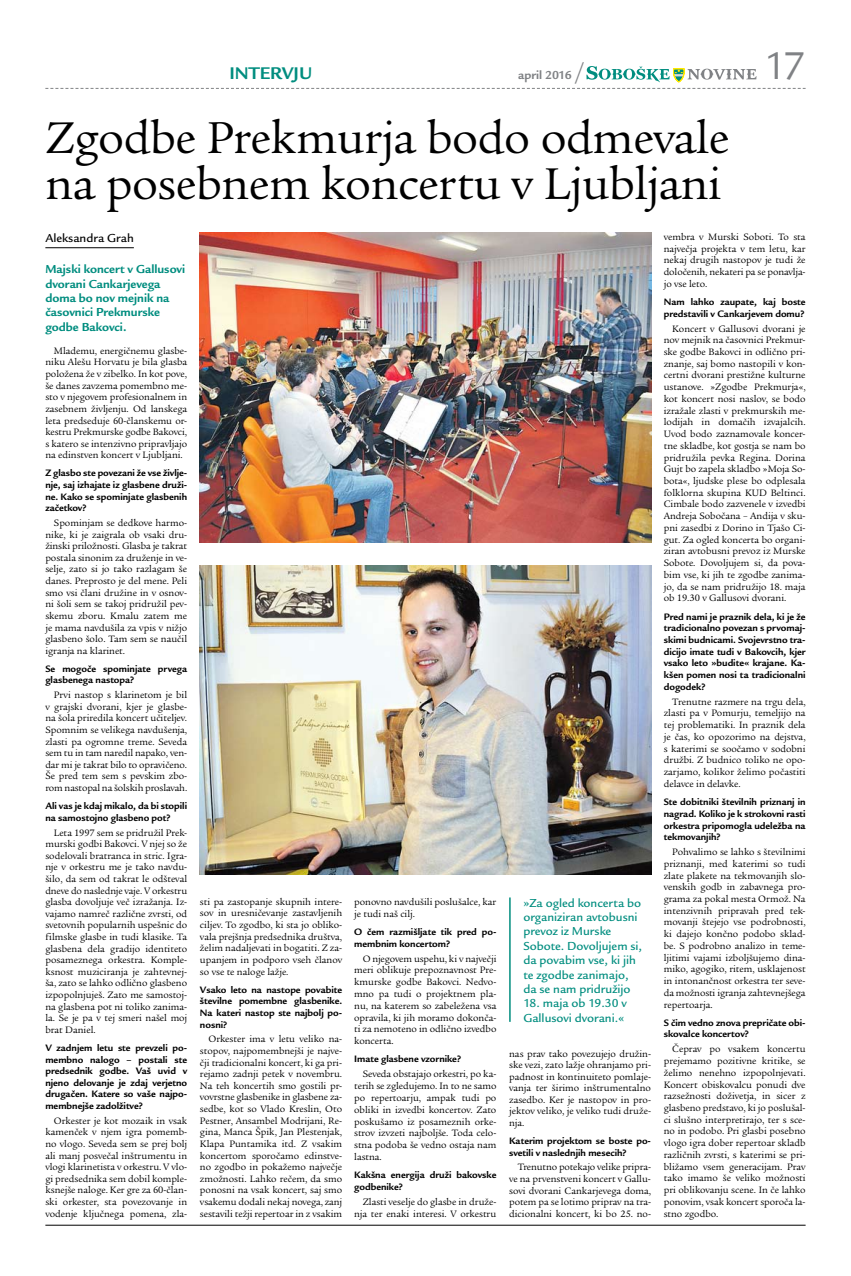
<style>
.page{position:relative;width:851px;height:1276px;background:#fff}
.page>*{position:absolute;margin:0;border:0;box-sizing:border-box;transform-origin:0 0}
.t1{font:46px/46px "Legacy Ser Itc TEE";letter-spacing:-.01em;color:#000}
.t2{font:40px "Legacy San Itc TEE";color:#808285}
.t3{font:700 17.5px "Legacy San Itc TEE";color:#008d7f}
.t4{font:500 12px/14.4px "Legacy San Itc TEE";color:#008d7f}
.t5{font:700 12px/14.4px "Legacy San Itc TEE";color:#008d7f}
.t6{font:500 12px "Legacy San Itc TEE";color:#000}
.t7{font:700 12px "Legacy San Itc TEE";color:#808285}
.t8{font:9.6px/11.6px "Legacy Ser Itc TEE";color:#000;text-align:justify}
.t9{font:700 9.6px/11.6px "Legacy San Itc TEE";color:#000}
.s1{font-weight:400;font-size:25px}
</style>
<div class="page">
<hr style="left:45px;top:1225px;width:760px;height:1px;background:#000">
<svg style="left:586px;top:66px;width:170px;height:16px"></svg>
<svg style="left:45px;top:88px;width:760px;height:1px"></svg>
<img style="left:200px;top:565px;width:451px;height:310px">
<img style="left:200px;top:232px;width:451px;height:310px">
<hr style="left:45px;top:247px;width:89px;height:1px;background:#000">
<hr style="left:509px;top:897px;width:1px;height:125px;background:#008d7f">
<h3 class="t3" style="left:229px;top:63px;width:12px">intervju</h3>
<p class="t7" style="left:518px;top:68px;width:69px">april 2016 <span class="s1">/</span></p>
<h2 class="t2" style="left:763px;top:42px;width:43px">17</h2>
<h1 class="t1" style="left:45px;top:116px;width:685px">Zgodbe Prekmurja bodo odmevale na posebnem koncertu v Ljubljani</h1>
<p class="t6" style="left:45px;top:230px;width:90px">Aleksandra Grah</p>
<p class="t5" style="left:45px;top:262px;width:141px">Majski koncert v Gallusovi dvorani Cankarjevega doma bo nov mejnik na časovnici Prekmurske godbe Bakovci.</p>
<p class="t8" style="left:45px;top:345px;width:143px;text-indent:9px">Mlademu, energičnemu glasbe&shy;niku Alešu Horvatu je bila glasba položena že v zibelko. In kot pove, še danes zavzema pomembno me&shy;sto v njegovem profesionalnem in zasebnem življenju. Od lanskega leta predseduje 60-članskemu or&shy;kestru Prekmurske godbe Bakovci, s katero se intenzivno pripravljajo na edinstven koncert v Ljubljani.</p>
<p class="t9" style="left:45px;top:467px;width:143px;text-align:justify">Z glasbo ste povezani že vse življe&shy;nje, saj izhajate iz glasbene druži&shy;ne. Kako se spominjate glasbenih začetkov?</p>
<p class="t8" style="left:45px;top:517px;width:143px;text-indent:9px">Spominjam se dedkove harmo&shy;nike, ki je zaigrala ob vsaki dru&shy;žinski priložnosti. Glasba je takrat postala sinonim za druženje in ve&shy;selje, zato si jo tako razlagam še danes. Preprosto je del mene. Peli smo vsi člani družine in v osnov&shy;ni šoli sem se takoj pridružil pev&shy;skemu zboru. Kmalu zatem me je mama navdušila za vpis v nižjo glasbeno šolo. Tam sem se naučil igranja na klarinet.</p>
<p class="t9" style="left:45px;top:663px;width:143px">Se mogoče spominjate prvega glasbenega nastopa?</p>
<p class="t8" style="left:45px;top:689px;width:143px;text-indent:9px">Prvi nastop s klarinetom je bil v grajski dvorani, kjer je glasbe&shy;na šola priredila koncert učiteljev.<br>Spomnim se velikega navdušenja, zlasti pa ogromne treme. Seveda sem tu in tam naredil napako, ven&shy;dar mi je takrat bilo to opravičeno.<br>Še pred tem sem s pevskim zbo&shy;rom nastopal na šolskih proslavah.</p>
<p class="t9" style="left:45px;top:800px;width:143px">Ali vas je kdaj mikalo, da bi stopili na samostojno glasbeno pot?</p>
<p class="t8" style="left:45px;top:827px;width:143px;text-indent:9px">Leta 1997 sem se pridružil Prek&shy;murski godbi Bakovci. V njej so že sodelovali bratranca in stric. Igra&shy;nje v orkestru me je tako navdu&shy;šilo, da sem od takrat le odšteval dneve do naslednje vaje. V orkestru glasba dovoljuje več izražanja. Iz&shy;vajamo namreč različne zvrsti, od svetovnih popularnih uspešnic do filmske glasbe in tudi klasike. Ta glasbena dela gradijo identiteto posameznega orkestra. Komple&shy;ksnost muziciranja je zahtevnej&shy;ša, zato se lahko odlično glasbeno izpopolnjuješ. Zato me samostoj&shy;na glasbena pot ni toliko zanima&shy;la. Se je pa v tej smeri našel moj brat Daniel.</p>
<p class="t9" style="left:45px;top:1042px;width:143px;text-align:justify">V zadnjem letu ste prevzeli po&shy;membno nalogo – postali ste predsednik godbe. Vaš uvid v njeno delovanje je zdaj verjetno drugačen. Katere so vaše najpo&shy;membnejše zadolžitve?</p>
<p class="t8" style="left:45px;top:1115px;width:143px;text-indent:9px">Orkester je kot mozaik in vsak kamenček v njem igra pomemb&shy;no vlogo. Seveda sem se prej bolj ali manj posvečal inštrumentu in vlogi klarinetista v orkestru. V vlo&shy;gi predsednika sem dobil komple&shy;ksnejše naloge. Ker gre za 60-član&shy;ski orkester, sta povezovanje in vodenje ključnega pomena, zla-</p>
<p class="t8" style="left:200px;top:896px;width:144px">sti pa zastopanje skupnih intere&shy;sov in uresničevanje zastavljenih ciljev. To zgodbo, ki sta jo obliko&shy;vala prejšnja predsednika društva, želim nadaljevati in bogatiti. Z za&shy;upanjem in podporo vseh članov so vse te naloge lažje.</p>
<p class="t9" style="left:200px;top:983px;width:144px;text-align:justify">Vsako leto na nastope povabite številne pomembne glasbenike.<br>Na kateri nastop ste najbolj po&shy;nosni?</p>
<p class="t8" style="left:200px;top:1033px;width:144px;text-indent:9px">Orkester ima v letu veliko na&shy;stopov, najpomembnejši je najve&shy;čji tradicionalni koncert, ki ga pri&shy;rejamo zadnji petek v novembru.<br>Na teh koncertih smo gostili pr&shy;vovrstne glasbenike in glasbene za&shy;sedbe, kot so Vlado Kreslin, Oto Pestner, Ansambel Modrijani, Re&shy;gina, Manca Špik, Jan Plestenjak, Klapa Puntamika itd. Z vsakim koncertom sporočamo edinstve&shy;no zgodbo in pokažemo največje zmožnosti. Lahko rečem, da smo ponosni na vsak koncert, saj smo vsakemu dodali nekaj novega, zanj sestavili težji repertoar in z vsakim</p>
<p class="t8" style="left:354px;top:896px;width:143px">ponovno navdušili poslušalce, kar je tudi naš cilj.</p>
<p class="t9" style="left:354px;top:926px;width:144px">O čem razmišljate tik pred po&shy;membnim koncertom?</p>
<p class="t8" style="left:354px;top:953px;width:144px;text-indent:9px">O njegovem uspehu, ki v največji meri oblikuje prepoznavnost Pre&shy;kmurske godbe Bakovci. Nedvo&shy;mno pa tudi o projektnem pla&shy;nu, na katerem so zabeležena vsa opravila, ki jih moramo dokonča&shy;ti za nemoteno in odlično izvedbo koncerta.</p>
<p class="t9" style="left:354px;top:1053px;width:108px">Imate glasbene vzornike?</p>
<p class="t8" style="left:354px;top:1068px;width:144px;text-indent:9px">Seveda obstajajo orkestri, po ka&shy;terih se zgledujemo. In to ne samo po repertoarju, ampak tudi po obliki in izvedbi koncertov. Zato poskušamo iz posameznih orke&shy;strov izvzeti najboljše. Toda celo&shy;stna podoba še vedno ostaja nam lastna.</p>
<p class="t9" style="left:354px;top:1169px;width:144px">Kakšna energija druži bakovske godbenike?</p>
<p class="t8" style="left:354px;top:1196px;width:144px;text-align:right">Zlasti veselje do glasbe in druže&shy;nja ter enaki interesi. V orkestru</p>
<p class="t4" style="left:523px;top:895px;width:120px">»Za ogled koncerta bo organiziran avtobusni prevoz iz Murske<br>Sobote. Dovoljujem si, da povabim vse, ki jih te zgodbe zanimajo, da se nam pridružijo</p>
<p class="t4" style="left:523px;top:996px;width:105px">18. maja ob 19.30 v<br>Gallusovi dvorani.«</p>
<p class="t8" style="left:509px;top:1048px;width:143px">nas prav tako povezujejo družin&shy;ske vezi, zato lažje ohranjamo pri&shy;padnost in kontinuiteto pomlaje&shy;vanja ter širimo inštrumentalno zasedbo. Ker je nastopov in pro&shy;jektov veliko, je veliko tudi druže&shy;nja.</p>
<p class="t9" style="left:509px;top:1135px;width:143px">Katerim projektom se boste po&shy;svetili v naslednjih mesecih?</p>
<p class="t8" style="left:509px;top:1161px;width:143px;text-indent:9px">Trenutno potekajo velike pripra&shy;ve na prvenstveni koncert v Gallu&shy;sovi dvorani Cankarjevega doma, potem pa se lotimo priprav na tra&shy;dicionalni koncert, ki bo 25. no-</p>
<p class="t8" style="left:663px;top:231px;width:143px">vembra v Murski Soboti. To sta največja projekta v tem letu, kar nekaj drugih nastopov je tudi že določenih, nekateri pa se ponavlja&shy;jo vse leto.</p>
<p class="t9" style="left:663px;top:296px;width:143px">Nam lahko zaupate, kaj boste predstavili v Cankarjevem domu?</p>
<p class="t8" style="left:663px;top:323px;width:143px;text-indent:9px">Koncert v Gallusovi dvorani je nov mejnik na časovnici Prekmur&shy;ske godbe Bakovci in odlično pri&shy;znanje, saj bomo nastopili v kon&shy;certni dvorani prestižne kulturne ustanove. »Zgodbe Prekmurja«, kot koncert nosi naslov, se bodo izražale zlasti v prekmurskih me&shy;lodijah in domačih izvajalcih.<br>Uvod bodo zaznamovale koncer&shy;tne skladbe, kot gostja se nam bo pridružila pevka Regina. Dorina Gujt bo zapela skladbo »Moja So&shy;bota«, ljudske plese bo odplesala folklorna skupina KUD Beltinci.<br>Cimbale bodo zazvenele v izvedbi Andreja Sobočana – Andija v sku&shy;pni zasedbi z Dorino in Tjašo Ci&shy;gut. Za ogled koncerta bo organi&shy;ziran avtobusni prevoz iz Murske Sobote. Dovoljujem si, da pova&shy;bim vse, ki jih te zgodbe zanima&shy;jo, da se nam pridružijo 18. maja ob 19.30 v Gallusovi dvorani.</p>
<p class="t9" style="left:663px;top:610px;width:143px;text-align:justify">Pred nami je praznik dela, ki je že tradicionalno povezan s prvomaj&shy;skimi budnicami. Svojevrstno tra&shy;dicijo imate tudi v Bakovcih, kjer vsako leto »budite« krajane. Ka&shy;kšen pomen nosi ta tradicionalni dogodek?</p>
<p class="t8" style="left:663px;top:696px;width:143px;text-indent:9px">Trenutne razmere na trgu dela, zlasti pa v Pomurju, temeljijo na tej problematiki. In praznik dela je čas, ko opozorimo na dejstva, s katerimi se soočamo v sodobni družbi. Z budnico toliko ne opo&shy;zarjamo, kolikor želimo počastiti delavce in delavke.</p>
<p class="t9" style="left:663px;top:796px;width:143px;text-align:justify">Ste dobitniki številnih priznanj in nagrad. Koliko je k strokovni rasti orkestra pripomogla udeležba na tekmovanjih?</p>
<p class="t8" style="left:663px;top:846px;width:143px;text-indent:9px">Pohvalimo se lahko s številnimi priznanji, med katerimi so tudi zlate plakete na tekmovanjih slo&shy;venskih godb in zabavnega pro&shy;grama za pokal mesta Ormož. Na intenzivnih pripravah pred tek&shy;movanji štejejo vse podrobnosti, ki dajejo končno podobo sklad&shy;be. S podrobno analizo in teme&shy;ljitimi vajami izboljšujemo dina&shy;miko, agogiko, ritem, usklajenost in intonančnost orkestra ter seve&shy;da možnosti igranja zahtevnejšega repertoarja.</p>
<p class="t9" style="left:663px;top:1016px;width:143px">S čim vedno znova prepričate obi&shy;skovalce koncertov?</p>
<p class="t8" style="left:663px;top:1043px;width:143px;text-indent:9px">Čeprav po vsakem koncertu prejemamo pozitivne kritike, se želimo nenehno izpopolnjevati.<br>Koncert obiskovalcu ponudi dve razsežnosti doživetja, in sicer z glasbeno predstavo, ki jo poslušal&shy;ci slušno interpretirajo, ter s sce&shy;no in podobo. Pri glasbi posebno vlogo igra dober repertoar skladb različnih zvrsti, s katerimi se pri&shy;bližamo vsem generacijam. Prav tako imamo še veliko možnosti pri oblikovanju scene. In če lahko ponovim, vsak koncert sporoča la&shy;stno zgodbo.</p>
</div>
